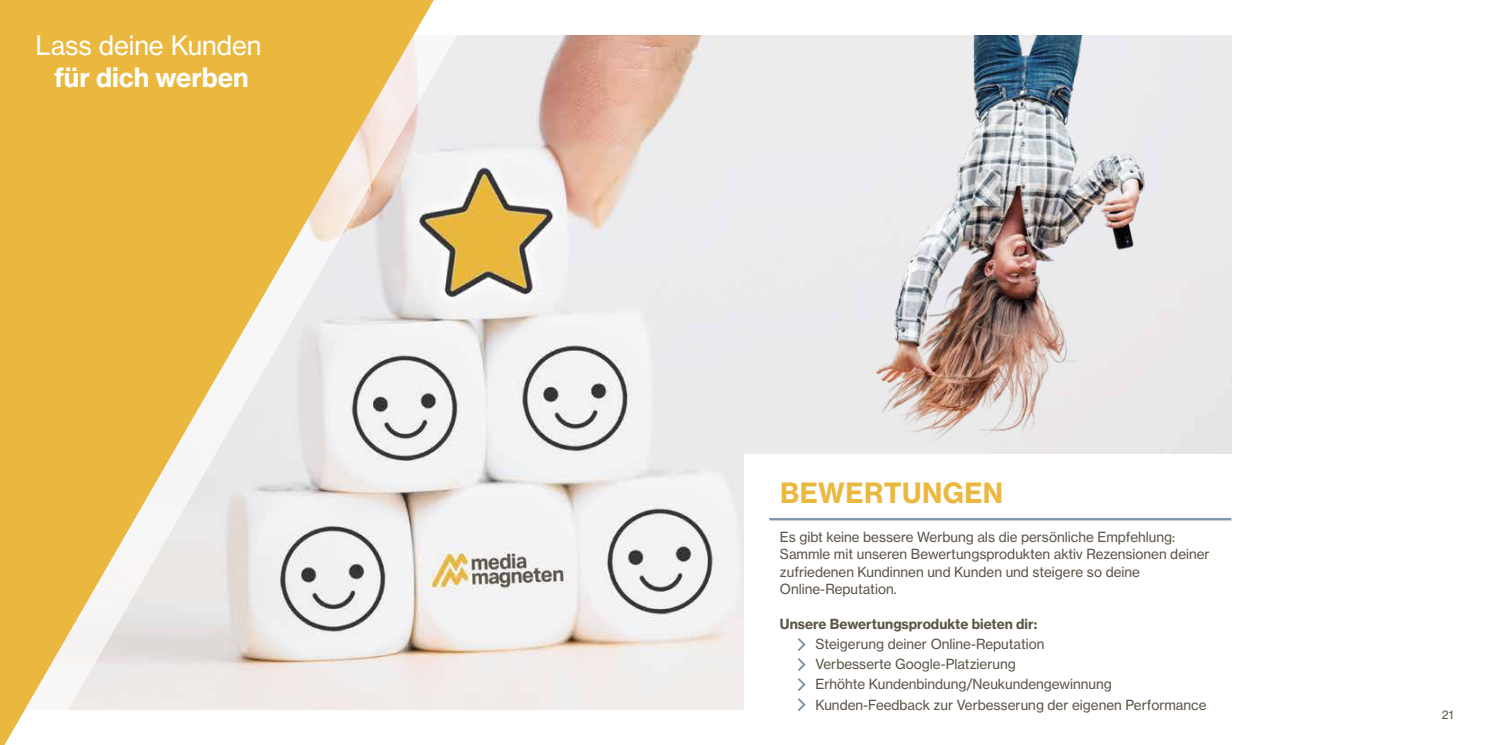
<style>
.page{position:relative;width:1489px;height:745px;background:#fff}
.page>*{position:absolute;margin:0;border:0;box-sizing:border-box;transform-origin:0 0}
.t1{font:27.5px "N Haas Grotesk TX Pro 75 Bd";letter-spacing:.015em;color:#eab83f}
.t2{font:26.25px "N Haas Grotesk TX Pro 55 Rg";letter-spacing:-.005em;color:#fff}
.t3{font:26.25px "N Haas Grotesk TX Pro 75 Bd";color:#fff}
.t4{font:13.75px/17.5px "N Haas Grotesk TX Pro 55 Rg";color:#5b5447}
.t5{font:13.75px "N Haas Grotesk TX Pro 75 Bd";color:#5b5447}
.t6{font:11.25px "N Haas Grotesk TX Pro 55 Rg";color:#5b5447}
</style>
<div class="page">
<img style="left:598px;top:35px;width:633px;height:674px">
<div style="left:744px;top:454px;width:562px;height:278px;background:#fff"></div>
<svg style="left:797px;top:638px;width:8px;height:12px"></svg>
<svg style="left:797px;top:658px;width:8px;height:12px"></svg>
<svg style="left:797px;top:678px;width:8px;height:12px"></svg>
<svg style="left:797px;top:698px;width:8px;height:12px"></svg>
<hr style="left:769px;top:517px;width:462px;height:3px;background:#8196ad">
<svg style="left:434px;top:35px;width:164px;height:675px;fill:#f2edee"></svg>
<svg style="left:0;top:0;width:434px;height:744px;fill:#eab83f"></svg>
<img style="left:833px;top:35px;width:370px;height:419px">
<h2 class="t2" style="left:35px;top:29px;width:227px">Lass deine Kunden</h2>
<h2 class="t3" style="left:54px;top:60px;width:196px">für dich werben</h2>
<h1 class="t1" style="left:780px;top:475px;width:224px">BEWERTUNGEN</h1>
<p class="t4" style="left:780px;top:527px;width:431px">Es gibt keine bessere Werbung als die persönliche Empfehlung:<br>Sammle mit unseren Bewertungsprodukten aktiv Rezensionen deiner zufriedenen Kundinnen und Kunden und steigere so deine Online-Reputation.</p>
<p class="t5" style="left:780px;top:615px;width:259px">Unsere Bewertungsprodukte bieten dir:</p>
<p class="t4" style="left:815px;top:634px;width:392px;line-height:20px">Steigerung deiner Online-Reputation<br>Verbesserte Google-Platzierung<br>Erhöhte Kundenbindung/Neukundengewinnung Kunden-Feedback zur Verbesserung der eigenen Performance</p>
<p class="t6" style="left:1441px;top:707px;width:13px">21</p>
</div>
